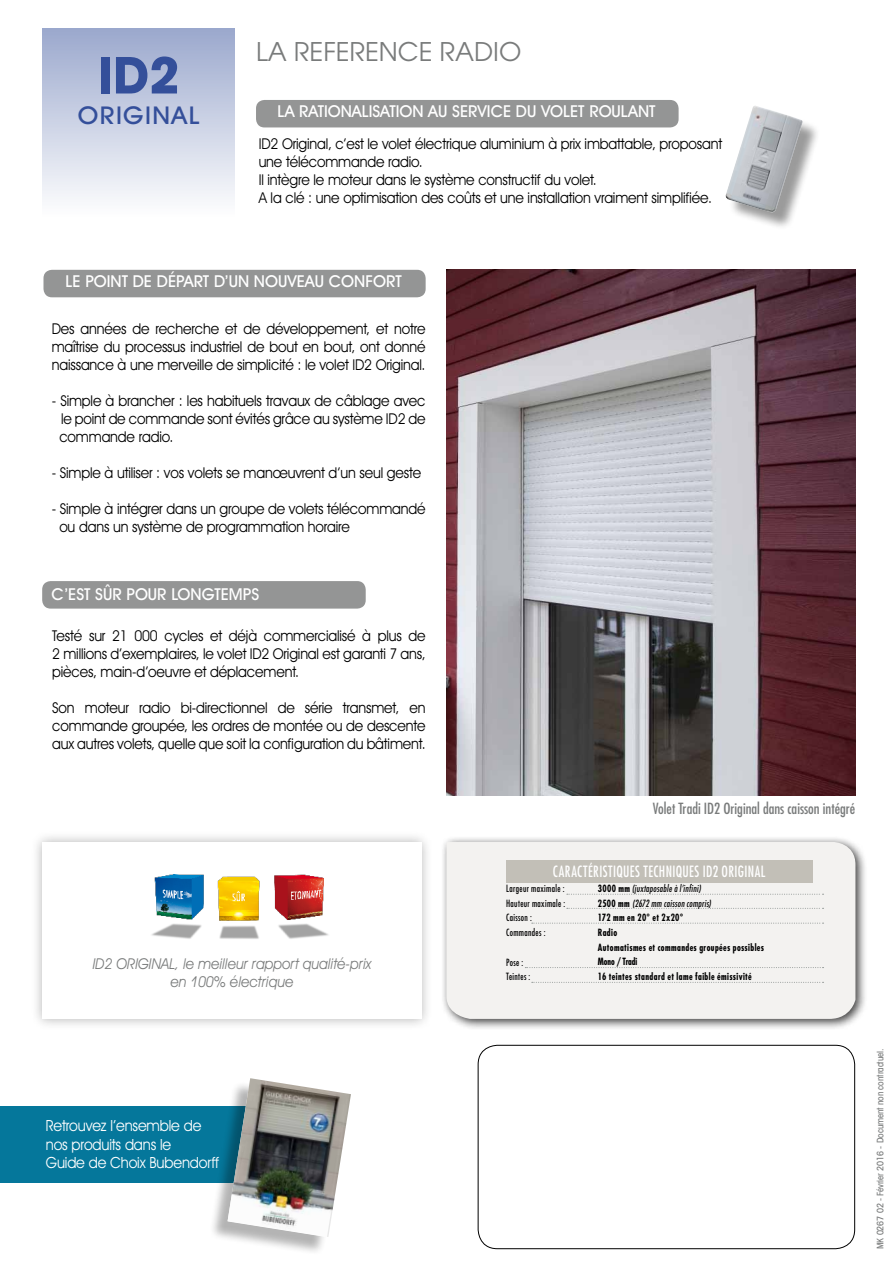
<style>
.page{position:relative;width:893px;height:1263px;background:#fff}
.page>*{position:absolute;margin:0;border:0;box-sizing:border-box;transform-origin:0 0}
.t1{font:700 51.3px "Avant Garde IT Cby BT";color:#344f9a}
.t2{font:25.65px "Avant Garde";color:#797b7b}
.t3{font:500 24.6px "Avant Garde IT Cby BT";letter-spacing:.055em;color:#344f9a;scale:1.06 1}
.t4{font:500 16.5px "Avant Garde IT Cby BT";color:#fff}
.t5{font:15.45px/18.6px "Avant Garde IT Cby BT";letter-spacing:-.01em;color:#fff;scale:.93 1}
.t6{font:condensed 15.15px "Futura";letter-spacing:.025em;color:#fff;scale:.9 1}
.t7{font:15px/18px "Avant Garde IT Cby BT";letter-spacing:-.01em;color:#000;text-align:justify;scale:.93 1}
.t8{font:italic 15px/18px "Avant Garde IT Cby BT";color:#797b7b;text-align:center;scale:.92 1}
.t9{font:condensed 15px "Futura Std";color:#797b7b}
.t10{font:700 condensed 9.75px/14.7px "Futura";letter-spacing:.04em;color:#000;scale:.9 1}
.t11{font:condensed 9.75px "Futura";letter-spacing:.04em;color:#000;scale:.9 1}
.t12{font:italic condensed 9.75px "Futura Std";letter-spacing:.035em;color:#000;scale:.9 1}
.t13{font:700 condensed 9.75px "Futura";letter-spacing:-.005em;color:#000;scale:.87 1}
.t14{font:500 condensed 9px "Avant Garde IT Cby BT";letter-spacing:-.01em;color:#797b7b}
.s1{font-family:"Futura";font-weight:700;font-style:normal}
</style>
<div class="page">
<div style="left:43px;top:28px;width:192px;height:189px;background:linear-gradient(to bottom,#9ba8cd,#fefefe)"></div>
<div style="left:30px;top:830px;width:402px;height:200px;background:#000;opacity:.3"></div>
<div style="left:42px;top:842px;width:379px;height:177px;background:#fff"></div>
<img style="left:151px;top:874px;width:178px;height:65px">
<div style="left:478px;top:1045px;width:377px;height:204px;border:1px solid #000;border-radius:19px"></div>
<div style="left:0;top:1106px;width:270px;height:77px;background:#05779b"></div>
<div style="left:209px;top:1080px;width:138px;height:175px;background:#000;opacity:.3"></div>
<img style="left:228px;top:1078px;width:123px;height:159px">
<div style="left:440px;top:835px;width:427px;height:195px;background:#000;opacity:.75"></div>
<div style="left:446px;top:842px;width:409px;height:177px;background:#f3f2f0"></div>
<svg style="left:532px;top:982px;width:291px;height:1px"></svg>
<svg style="left:525px;top:967px;width:298px;height:1px"></svg>
<svg style="left:532px;top:922px;width:291px;height:2px"></svg>
<svg style="left:567px;top:908px;width:256px;height:1px"></svg>
<svg style="left:567px;top:894px;width:256px;height:1px"></svg>
<div style="left:728px;top:108px;width:92px;height:122px;background:#000;opacity:.4"></div>
<img style="left:725px;top:106px;width:78px;height:107px">
<div style="left:256px;top:100px;width:423px;height:27px;background:#949595;border-radius:9px"></div>
<div style="left:43px;top:270px;width:383px;height:27px;background:#949595;border-radius:9px"></div>
<div style="left:42px;top:581px;width:324px;height:28px;background:#949595;border-radius:9px"></div>
<div style="left:506px;top:860px;width:306px;height:23px;background:#c2bfb7"></div>
<img style="left:446px;top:270px;width:409px;height:525px">
<h1 class="t1" style="left:98px;top:44px;width:83px">ID2</h1>
<h3 class="t3" style="left:78px;top:101px;width:116px">ORIGINAL</h3>
<h2 class="t2" style="left:256px;top:35px;width:267px">LA REFERENCE RADIO</h2>
<p class="t4" style="left:277px;top:101px;width:56px">LA RATIONALI</p>
<p class="t4" style="left:372px;top:101px;width:33px">SATION</p>
<p class="t4" style="left:428px;top:101px;width:229px">AU SERVICE DU VOLET ROULANT</p>
<p class="t7" style="left:259px;top:135px;width:500px;text-align:left">ID2 Original, c’est le volet électrique aluminium à prix imbattable, proposant une télécommande radio.<br>Il intègre le moteur dans le système constructif du volet.<br>A la clé : une optimisation des coûts et une installation vraiment simplifiée.</p>
<p class="t4" style="left:66px;top:271px;width:338px">LE POINT DE DÉPART D’UN NOUVEAU CON FORT</p>
<p class="t7" style="left:52px;top:320px;width:403px">Des années de recherche et de développement, et notre maîtrise du processus industriel de bout en bout, ont donné naissance à une merveille de simplicité : le volet ID2 Original.</p>
<p class="t7" style="left:59px;top:392px;width:395px;text-indent:-8px">- Simple à brancher : les habituels travaux de câblage avec le point de commande sont évités grâce au système ID2 de commande radio.</p>
<p class="t7" style="left:52px;top:464px;width:399px">- Simple à utiliser : vos volets se manœuvrent d’un seul geste</p>
<p class="t7" style="left:59px;top:500px;width:395px;text-indent:-8px">- Simple à intégrer dans un groupe de volets télécommandé ou dans un système de programmation horaire</p>
<p class="t4" style="left:52px;top:584px;width:132px">C’EST SÛR POUR LONG</p>
<p class="t4" style="left:214px;top:584px;width:46px">TEMPS</p>
<p class="t7" style="left:52px;top:627px;width:403px">Testé sur 21 000 cycles et déjà commercialisé à plus de 2 millions d’exemplaires, le volet ID2 Original est garanti 7 ans, pièces, main-d’oeuvre et déplacement.</p>
<p class="t7" style="left:52px;top:699px;width:403px">Son moteur radio bi-directionnel de série transmet, en commande groupée, les ordres de montée ou de descente aux autres volets, quelle que soit la configuration du bâtiment.</p>
<p class="t8" style="left:93px;top:954px;width:304px">ID2 ORIGINAL, le meilleur rapport qualité-prix en 100% électrique</p>
<p class="t5" style="left:46px;top:1116px;width:188px">Retrouvez l’ensemble de nos produits dans le<br>Guide de Choix Bubendorff</p>
<p class="t9" style="left:653px;top:800px;width:204px">Volet Tradi ID2 Original dans caisson intégré</p>
<p class="t6" style="left:553px;top:862px;width:237px">Caractéristiques techniques ID2 ORIGINAL</p>
<p class="t11" style="left:506px;top:882px;width:66px">Largeur maximale :</p>
<p class="t12" style="left:598px;top:882px;width:116px"><span class="s1">3000 mm</span> (juxtaposable à l’infini)</p>
<p class="t11" style="left:506px;top:897px;width:67px">Hauteur maximale :</p>
<p class="t12" style="left:598px;top:897px;width:127px"><span class="s1">2500 mm</span> (2672 mm caisson compris)</p>
<p class="t11" style="left:506px;top:912px;width:30px">Caisson :</p>
<p class="t10" style="left:598px;top:910px;width:96px">172 mm en 20° et 2x20°</p>
<p class="t11" style="left:506px;top:926px;width:45px">Commandes :</p>
<p class="t10" style="left:598px;top:925px;width:186px">Radio<br>Automatismes et commandes groupées possibles</p>
<p class="t11" style="left:506px;top:956px;width:21px">Pose :</p>
<p class="t13" style="left:598px;top:956px;width:47px">Mono / Tradi</p>
<p class="t11" style="left:506px;top:971px;width:29px">Teintes :</p>
<p class="t10" style="left:598px;top:969px;width:172px">16 teintes standard et lame faible émissivité</p>
<p class="t14" style="left:875px;top:1249px;width:202px;rotate:-90deg">MK 0267 02 - Février 2016 - Document non contractuel.</p>
</div>
